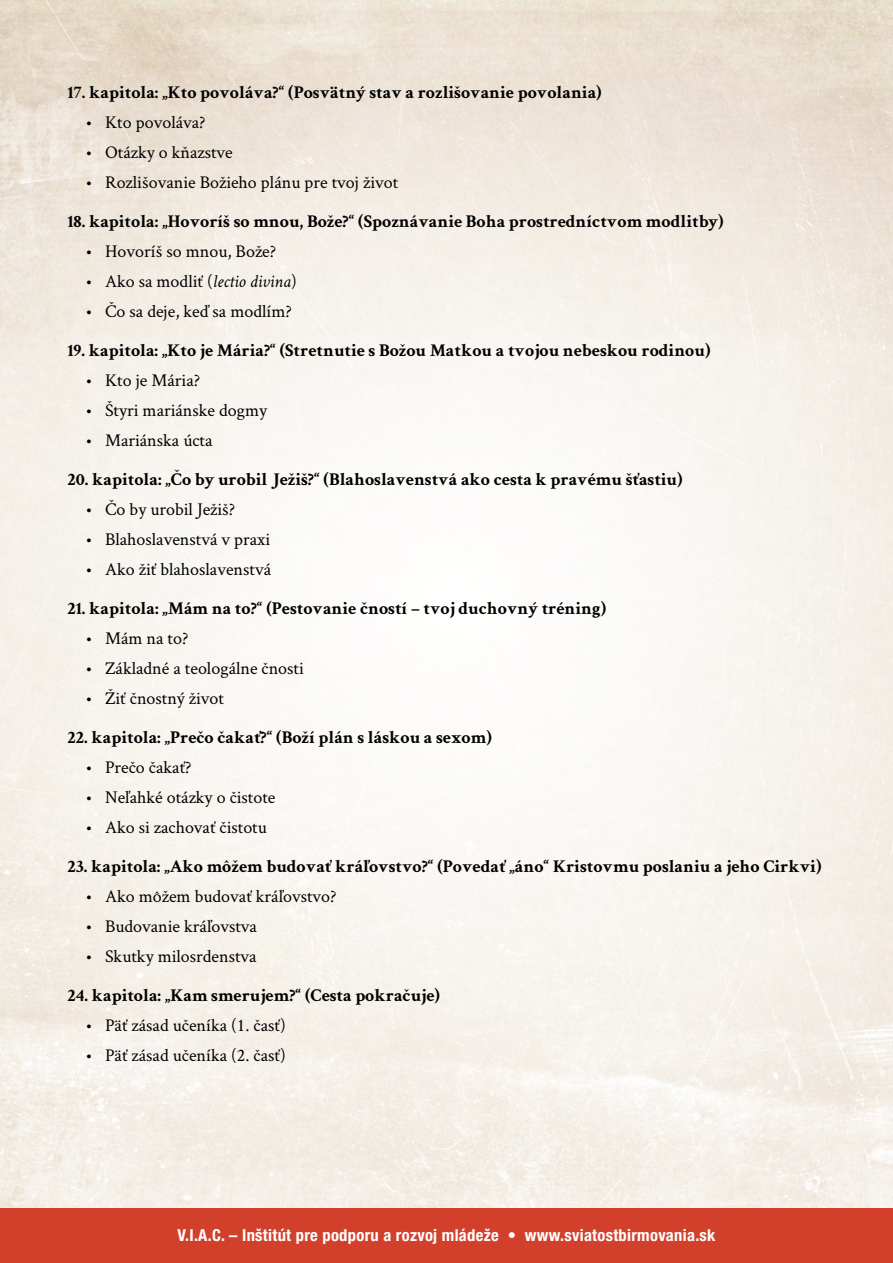
<style>
.page{position:relative;width:893px;height:1263px;background:#fff}
.page>*{position:absolute;margin:0;border:0;box-sizing:border-box;transform-origin:0 0}
.t1{font:700 18px "Crimson Text";color:#000}
.t2{font:18px "Crimson Text";color:#000}
.t3{font:700 condensed 16.5px "Helvetica Neue LT Pro";letter-spacing:.02em;color:#fff}
.s1{font-style:italic}
</style>
<div class="page">
<img style="left:0;top:0;width:893px;height:1209px">
<div style="left:0;top:1209px;width:893px;height:54px;background:#d2402c"></div>
<p class="t1" style="left:68px;top:81px;width:536px">17. kapitola: „Kto povoláva?“ (Posvätný stav a rozlišovanie povolania)</p>
<p class="t2" style="left:86px;top:110px;width:122px">• Kto povoláva?</p>
<p class="t2" style="left:86px;top:140px;width:149px">• Otázky o kňazstve</p>
<p class="t2" style="left:86px;top:170px;width:314px">• Rozlišovanie Božieho plánu pre tvoj život</p>
<p class="t1" style="left:68px;top:210px;width:657px">18. kapitola: „Hovoríš so mnou, Bože?“ (Spoznávanie Boha prostredníctvom modlitby)</p>
<p class="t2" style="left:86px;top:239px;width:192px">• Hovoríš so mnou, Bože?</p>
<p class="t2" style="left:86px;top:269px;width:213px">• Ako sa modliť (<span class="s1">lectio divina</span>)</p>
<p class="t2" style="left:86px;top:299px;width:208px">• Čo sa deje, keď sa modlím?</p>
<p class="t1" style="left:68px;top:339px;width:644px">19. kapitola: „Kto je Mária?“ (Stretnutie s Božou Matkou a tvojou nebeskou rodinou)</p>
<p class="t2" style="left:86px;top:368px;width:116px">• Kto je Mária?</p>
<p class="t2" style="left:86px;top:398px;width:183px">• Štyri mariánske dogmy</p>
<p class="t2" style="left:86px;top:428px;width:128px">• Mariánska úcta</p>
<p class="t1" style="left:68px;top:468px;width:617px">20. kapitola: „Čo by urobil Ježiš?“ (Blahoslavenstvá ako cesta k pravému šťastiu)</p>
<p class="t2" style="left:86px;top:497px;width:151px">• Čo by urobil Ježiš?</p>
<p class="t2" style="left:86px;top:527px;width:186px">• Blahoslavenstvá v praxi</p>
<p class="t2" style="left:86px;top:557px;width:187px">• Ako žiť blahoslavenstvá</p>
<p class="t1" style="left:68px;top:597px;width:540px">21. kapitola: „Mám na to?“ (Pestovanie čností – tvoj duchovný tréning)</p>
<p class="t2" style="left:86px;top:626px;width:104px">• Mám na to?</p>
<p class="t2" style="left:86px;top:656px;width:220px">• Základné a teologálne čnosti</p>
<p class="t2" style="left:86px;top:686px;width:140px">• Žiť čnostný život</p>
<p class="t1" style="left:68px;top:726px;width:426px">22. kapitola: „Prečo čakať?“ (Boží plán s láskou a sexom)</p>
<p class="t2" style="left:86px;top:755px;width:108px">• Prečo čakať?</p>
<p class="t2" style="left:86px;top:785px;width:191px">• Neľahké otázky o čistote</p>
<p class="t2" style="left:86px;top:815px;width:183px">• Ako si zachovať čistotu</p>
<p class="t1" style="left:68px;top:855px;width:755px">23. kapitola: „Ako môžem budovať kráľovstvo?“ (Povedať „áno“ Kristovmu poslaniu a jeho Cirkvi)</p>
<p class="t2" style="left:86px;top:884px;width:253px">• Ako môžem budovať kráľovstvo?</p>
<p class="t2" style="left:86px;top:914px;width:173px">• Budovanie kráľovstva</p>
<p class="t2" style="left:86px;top:944px;width:173px">• Skutky milosrdenstva</p>
<p class="t1" style="left:68px;top:984px;width:374px">24. kapitola: „Kam smerujem?“ (Cesta pokračuje)</p>
<p class="t2" style="left:86px;top:1013px;width:202px">• Päť zásad učeníka (1. časť)</p>
<p class="t2" style="left:86px;top:1043px;width:202px">• Päť zásad učeníka (2. časť)</p>
<p class="t3" style="left:177px;top:1225px;width:540px">V.I.A.C. – Inštitút pre podporu a rozvoj mládeže • www.sviatostbirmovania.sk</p>
</div>
